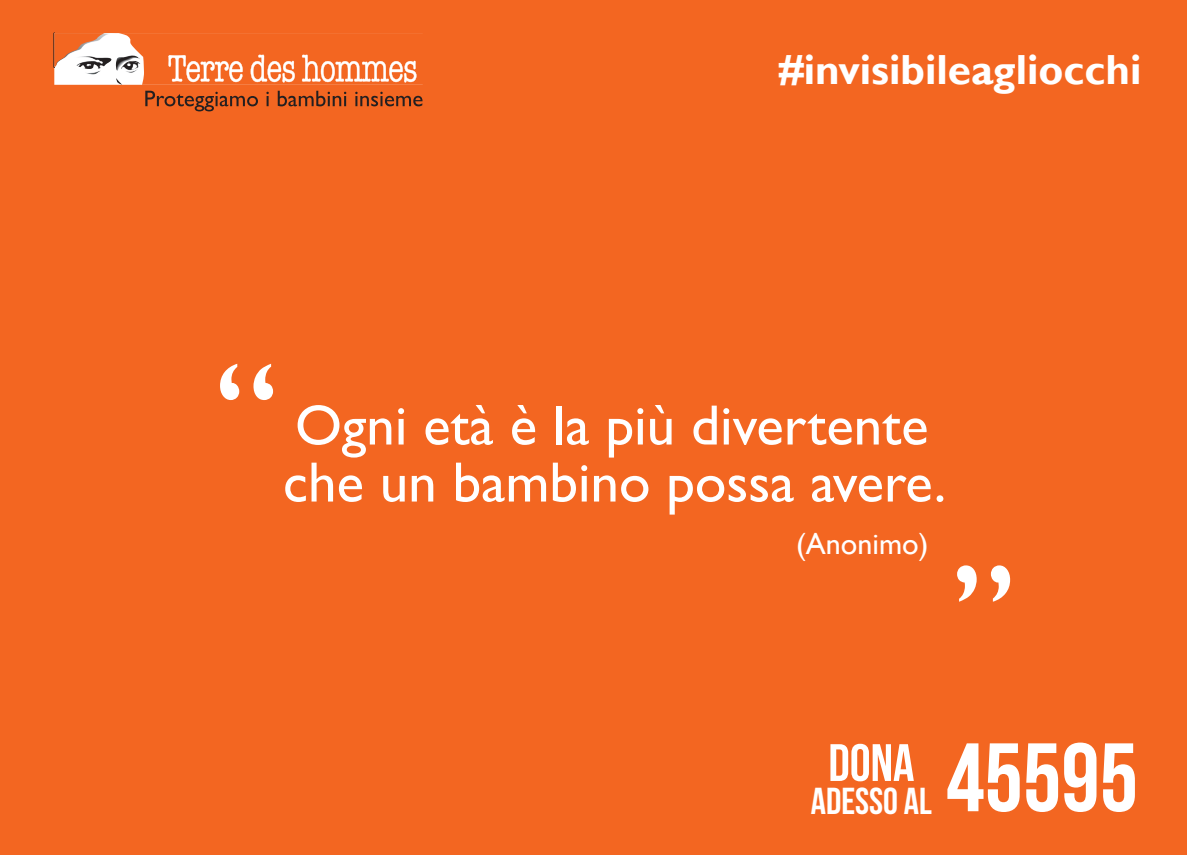
<style>
.page{position:relative;width:1187px;height:855px;background:#fff}
.page>*{position:absolute;margin:0;border:0;box-sizing:border-box;transform-origin:0 0}
.t1{font:150.15px "Gill Sans";color:#fff}
.t2{font:96.9px "Bebas Neue";color:#fff}
.t3{font:57px/57px "Gill Sans";color:#fff}
.t4{font:52.5px "Bebas Neue";color:#fff}
.t5{font:700 42px "Gill Sans";color:#fff}
.t6{font:37.5px "Bebas Neue";color:#fff}
.t7{font:30px "Gill Sans";color:#fff}
</style>
<div class="page">
<div style="left:0;top:0;width:1186px;height:855px;background:#f36621"></div>
<div style="left:54px;top:33px;width:368px;height:52px;background:#fff"></div>
<img style="left:84px;top:67px;width:17px;height:2px">
<img style="left:105px;top:33px;width:10px;height:32px">
<img style="left:87px;top:71px;width:13px;height:4px">
<svg style="left:54px;top:33px;width:51px;height:34px"></svg>
<svg style="left:115px;top:33px;width:308px;height:52px;background:#f38550"></svg>
<svg style="left:145px;top:91px;width:113px;height:20px"></svg>
<svg style="left:266px;top:92px;width:3px;height:14px"></svg>
<svg style="left:278px;top:91px;width:68px;height:15px"></svg>
<svg style="left:355px;top:92px;width:67px;height:14px"></svg>
<div style="left:134px;top:36px;width:11px;height:8px;background:#f36621"></div>
<div style="left:139px;top:47px;width:10px;height:6px;background:#f36621"></div>
<p class="t5" style="left:779px;top:45px;width:364px">#invisibileagliocchi</p>
<h1 class="t1" style="left:215px;top:330px;width:66px">“</h1>
<p class="t3" style="left:283px;top:398px;width:664px">Ogni età è la più divertente che un bambino possa avere.</p>
<p class="t7" style="left:796px;top:526px;width:134px">(Anonimo)</p>
<h1 class="t1" style="left:1015px;top:636px;width:66px;rotate:-180deg">“</h1>
<p class="t4" style="left:828px;top:734px;width:87px">DONA</p>
<p class="t6" style="left:810px;top:780px;width:123px">ADESSO AL</p>
<h2 class="t2" style="left:946px;top:724px;width:193px">45595</h2>
</div>
